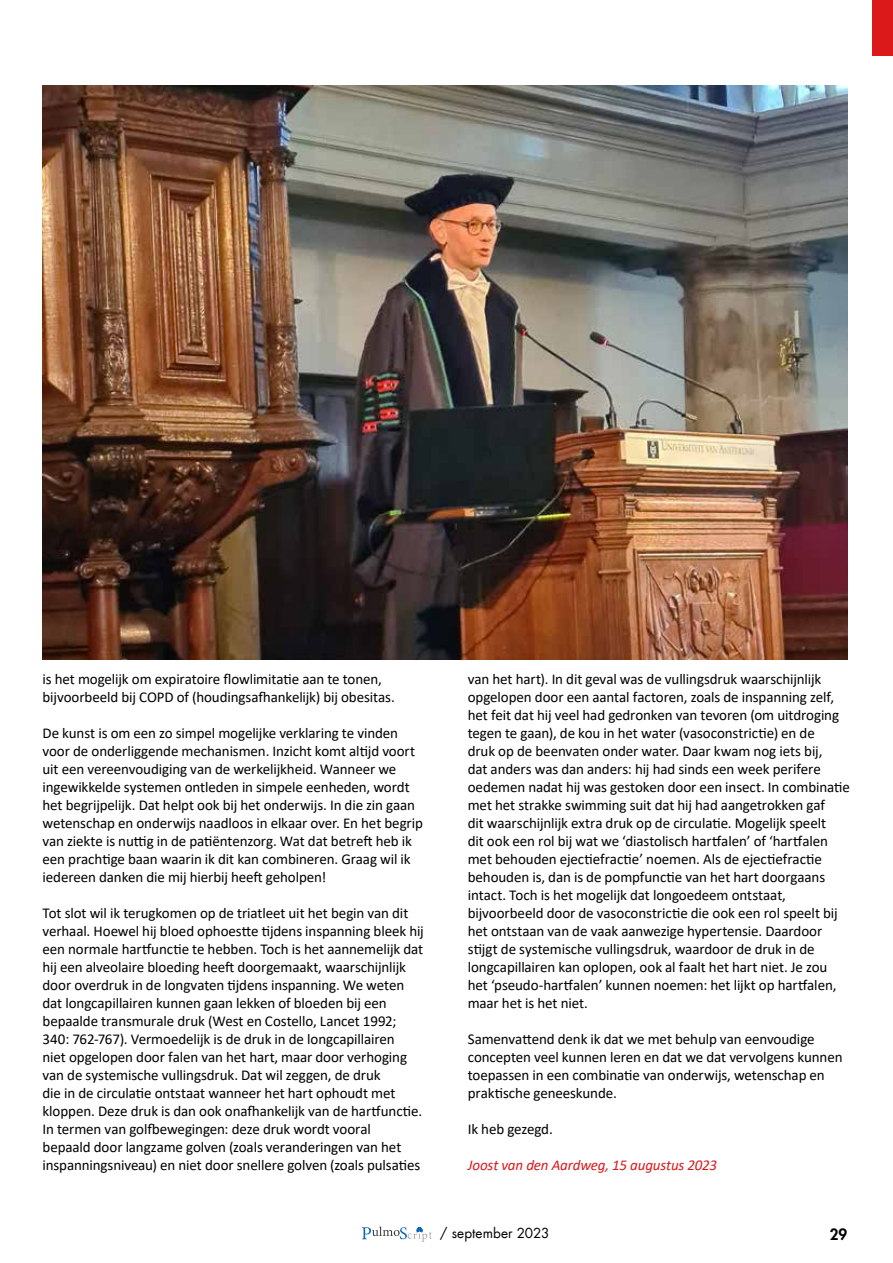
<style>
.page{position:relative;width:893px;height:1263px;background:#fff}
.page>*{position:absolute;margin:0;border:0;box-sizing:border-box;transform-origin:0 0}
.t1{font:15px/18px "Calibri";letter-spacing:-.01em;color:#000}
.t2{font:italic 15px "Calibri";letter-spacing:-.01em;color:#db191b}
.t3{font:800 15px "Futura LT";color:#000}
.t4{font:13.5px "Futura LT";letter-spacing:.005em;color:#000}
</style>
<div class="page">
<svg style="left:362px;top:1226px;width:70px;height:16px"></svg>
<div style="left:873px;top:0;width:20px;height:55px;background:#db191b"></div>
<img style="left:43px;top:85px;width:804px;height:574px">
<p class="t1" style="left:43px;top:670px;width:354px">is het mogelijk om expiratoire flowlimitatie aan te tonen, bijvoorbeeld bij COPD of (houdingsafhankelijk) bij obesitas.</p>
<p class="t1" style="left:43px;top:724px;width:382px">De kunst is om een zo simpel mogelijke verklaring te vinden voor de onderliggende mechanismen. Inzicht komt altijd voort uit een vereenvoudiging van de werkelijkheid. Wanneer we ingewikkelde systemen ontleden in simpele eenheden, wordt het begrijpelijk. Dat helpt ook bij het onderwijs. In die zin gaan wetenschap en onderwijs naadloos in elkaar over. En het begrip van ziekte is nuttig in de patiëntenzorg. Wat dat betreft heb ik een prachtige baan waarin ik dit kan combineren. Graag wil ik iedereen danken die mij hierbij heeft geholpen!</p>
<p class="t1" style="left:43px;top:904px;width:383px">Tot slot wil ik terugkomen op de triatleet uit het begin van dit verhaal. Hoewel hij bloed ophoestte tijdens inspanning bleek hij een normale hartfunctie te hebben. Toch is het aannemelijk dat hij een alveolaire bloeding heeft doorgemaakt, waarschijnlijk door overdruk in de longvaten tijdens inspanning. We weten dat longcapillairen kunnen gaan lekken of bloeden bij een bepaalde transmurale druk (West en Costello, Lancet 1992; 340: 762-767). Vermoedelijk is de druk in de longcapillairen<br>niet opgelopen door falen van het hart, maar door verhoging van de systemische vullingsdruk. Dat wil zeggen, de druk<br>die in de circulatie ontstaat wanneer het hart ophoudt met kloppen. Deze druk is dan ook onafhankelijk van de hartfunctie.<br>In termen van golfbewegingen: deze druk wordt vooral<br>bepaald door langzame golven (zoals veranderingen van het inspanningsniveau) en niet door snellere golven (zoals pulsaties</p>
<p class="t1" style="left:468px;top:670px;width:384px">van het hart). In dit geval was de vullingsdruk waarschijnlijk opgelopen door een aantal factoren, zoals de inspanning zelf, het feit dat hij veel had gedronken van tevoren (om uitdroging tegen te gaan), de kou in het water (vasoconstrictie) en de<br>druk op de beenvaten onder water. Daar kwam nog iets bij,<br>dat anders was dan anders: hij had sinds een week perifere oedemen nadat hij was gestoken door een insect. In combinatie met het strakke swimming suit dat hij had aangetrokken gaf<br>dit waarschijnlijk extra druk op de circulatie. Mogelijk speelt<br>dit ook een rol bij wat we ‘diastolisch hartfalen’ of ‘hartfalen met behouden ejectiefractie’ noemen. Als de ejectiefractie behouden is, dan is de pompfunctie van het hart doorgaans intact. Toch is het mogelijk dat longoedeem ontstaat, bijvoorbeeld door de vasoconstrictie die ook een rol speelt bij het ontstaan van de vaak aanwezige hypertensie. Daardoor stijgt de systemische vullingsdruk, waardoor de druk in de longcapillairen kan oplopen, ook al faalt het hart niet. Je zou het ‘pseudo-hartfalen’ kunnen noemen: het lijkt op hartfalen, maar het is het niet.</p>
<p class="t1" style="left:468px;top:1030px;width:376px">Samenvattend denk ik dat we met behulp van eenvoudige concepten veel kunnen leren en dat we dat vervolgens kunnen toepassen in een combinatie van onderwijs, wetenschap en praktische geneeskunde.</p>
<p class="t1" style="left:468px;top:1120px;width:87px">Ik heb gezegd.</p>
<p class="t2" style="left:468px;top:1155px;width:251px">Joost van den Aardweg, 15 augustus 2023</p>
<p class="t4" style="left:440px;top:1225px;width:111px">/ september 2023</p>
<p class="t3" style="left:830px;top:1224px;width:19px">29</p>
</div>
